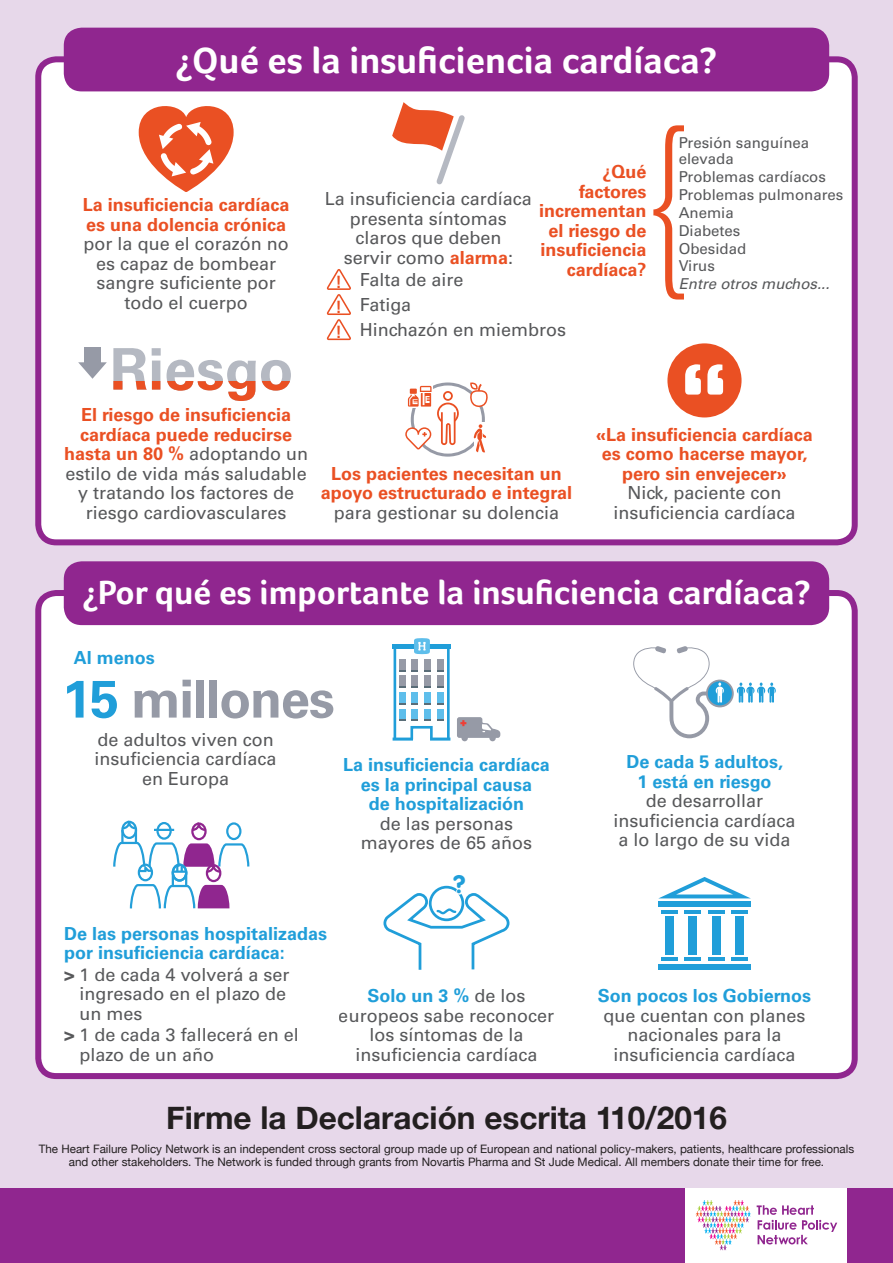
<style>
.page{position:relative;width:893px;height:1263px;background:#fff}
.page>*{position:absolute;margin:0;border:0;box-sizing:border-box;transform-origin:0 0}
.t1{font:100 ultra-condensed 198.3px "Univers LT";color:#ea5023}
.t2{font:700 57.3px "Univers LT";color:#b5b9c2}
.t3{font:700 52.5px "Univers LT";letter-spacing:-.025em;color:#969aa6}
.t4{font:700 37.5px "Foco";color:#fff}
.t5{font:700 34.5px "Foco";color:#fff}
.t6{font:700 31.5px "Helvetica Neue";color:#231f20}
.t7{font:700 24.9px "VAG Rounded";color:#209ed9}
.t8{font:18px/19.5px "Univers LT";color:#57585a;text-align:center}
.t9{font:700 18px/19.5px "Univers LT";color:#ea5023;text-align:center}
.t10{font:700 18px/19.5px "Univers LT";color:#209ed9;text-align:center}
.t11{font:15px/17.9px "Univers LT";color:#57585a}
.t12{font:italic 15px "Univers LT";color:#57585a}
.t13{font:11.7px/13.5px "Helvetica Neue";color:#231f20;text-align:center}
.s1{font-weight:700;color:#ea5023}
.s2{font-family:"Univers LT Std";font-weight:700;font-size:16.95px;color:#ea5023}
.s3{color:#209ed9}
.s4{font-weight:700}
.s5{font-weight:700;color:#209ed9}
</style>
<div class="page">
<div style="left:0;top:0;width:893px;height:1188px;background:#e7d8ea"></div>
<div style="left:0;top:1188px;width:684px;height:75px;background:#90268f"></div>
<div style="left:848px;top:1188px;width:45px;height:75px;background:#90268f"></div>
<svg style="left:696px;top:1200px;width:55px;height:50px"></svg>
<svg style="left:757px;top:1205px;width:80px;height:39px"></svg>
<div style="left:38px;top:59px;width:817px;height:483px;background:#fff;border-radius:18px"></div>
<div style="left:35px;top:56px;width:823px;height:489px;border:6px solid #90268f;border-radius:18px"></div>
<div style="left:64px;top:28px;width:765px;height:63px;background:#90268f;border-radius:18px"></div>
<svg style="left:139px;top:106px;width:95px;height:85px"></svg>
<svg style="left:392px;top:102px;width:73px;height:82px"></svg>
<svg style="left:327px;top:269px;width:24px;height:71px"></svg>
<div style="left:667px;top:343px;width:74px;height:74px;background:#ea5023;border-radius:50%"></div>
<svg style="left:685px;top:364px;width:38px;height:31px"></svg>
<svg style="left:405px;top:382px;width:83px;height:75px"></svg>
<div style="left:38px;top:593px;width:817px;height:483px;background:#fff;border-radius:18px"></div>
<div style="left:35px;top:590px;width:823px;height:489px;border:6px solid #90268f;border-radius:18px"></div>
<div style="left:64px;top:561px;width:765px;height:64px;background:#90268f;border-radius:18px"></div>
<div style="left:394px;top:646px;width:56px;height:94px;border:3px solid #209ed9"></div>
<div style="left:399px;top:659px;width:6px;height:11px;background:#969aa6"></div>
<div style="left:412px;top:659px;width:6px;height:11px;background:#969aa6"></div>
<div style="left:424px;top:659px;width:7px;height:11px;background:#969aa6"></div>
<div style="left:437px;top:659px;width:6px;height:11px;background:#969aa6"></div>
<hr style="left:393px;top:645px;width:58px;height:4px;background:#209ed9">
<div style="left:399px;top:676px;width:6px;height:10px;background:#969aa6"></div>
<svg style="left:399px;top:686px;width:6px;height:2px"></svg>
<div style="left:412px;top:676px;width:6px;height:10px;background:#969aa6"></div>
<svg style="left:412px;top:686px;width:6px;height:2px"></svg>
<div style="left:424px;top:676px;width:7px;height:10px;background:#969aa6"></div>
<svg style="left:424px;top:686px;width:7px;height:2px"></svg>
<div style="left:437px;top:676px;width:6px;height:10px;background:#969aa6"></div>
<svg style="left:437px;top:686px;width:6px;height:2px"></svg>
<div style="left:399px;top:692px;width:6px;height:11px;background:#5ebeeb"></div>
<svg style="left:399px;top:703px;width:6px;height:2px"></svg>
<div style="left:412px;top:692px;width:6px;height:11px;background:#5ebeeb"></div>
<svg style="left:412px;top:703px;width:6px;height:2px"></svg>
<div style="left:424px;top:692px;width:7px;height:11px;background:#5ebeeb"></div>
<svg style="left:424px;top:703px;width:7px;height:2px"></svg>
<div style="left:437px;top:692px;width:6px;height:11px;background:#5ebeeb"></div>
<svg style="left:437px;top:703px;width:6px;height:2px"></svg>
<div style="left:399px;top:709px;width:6px;height:10px;background:#5ebeeb"></div>
<div style="left:412px;top:709px;width:6px;height:10px;background:#5ebeeb"></div>
<div style="left:424px;top:709px;width:7px;height:10px;background:#5ebeeb"></div>
<div style="left:437px;top:709px;width:6px;height:10px;background:#5ebeeb"></div>
<svg style="left:393px;top:719px;width:57px;height:22px"></svg>
<svg style="left:414px;top:638px;width:16px;height:16px"></svg>
<svg style="left:457px;top:717px;width:43px;height:24px"></svg>
<svg style="left:113px;top:821px;width:137px;height:87px"></svg>
<svg style="left:659px;top:877px;width:91px;height:21px"></svg>
<div style="left:658px;top:902px;width:93px;height:5px;background:#209ed9"></div>
<div style="left:658px;top:964px;width:93px;height:5px;background:#209ed9"></div>
<hr style="left:662px;top:910px;width:16px;height:4px;background:#209ed9">
<hr style="left:662px;top:957px;width:16px;height:3px;background:#209ed9">
<div style="left:665px;top:916px;width:9px;height:39px;background:#209ed9"></div>
<hr style="left:685px;top:910px;width:16px;height:4px;background:#209ed9">
<hr style="left:685px;top:957px;width:16px;height:3px;background:#209ed9">
<div style="left:688px;top:916px;width:9px;height:39px;background:#209ed9"></div>
<hr style="left:708px;top:910px;width:16px;height:4px;background:#209ed9">
<hr style="left:708px;top:957px;width:16px;height:3px;background:#209ed9">
<div style="left:712px;top:916px;width:9px;height:39px;background:#209ed9"></div>
<hr style="left:731px;top:910px;width:16px;height:4px;background:#209ed9">
<hr style="left:731px;top:957px;width:16px;height:3px;background:#209ed9">
<div style="left:735px;top:916px;width:9px;height:39px;background:#209ed9"></div>
<svg style="left:633px;top:646px;width:77px;height:92px"></svg>
<svg style="left:706px;top:680px;width:28px;height:27px"></svg>
<div style="left:708px;top:681px;width:24px;height:24px;background:#209ed9;border-radius:50%"></div>
<svg style="left:716px;top:682px;width:8px;height:21px"></svg>
<svg style="left:737px;top:682px;width:39px;height:21px"></svg>
<div style="left:429px;top:886px;width:35px;height:35px;border:3px solid #209ed9;border-radius:50%"></div>
<div style="left:456px;top:888px;width:6px;height:7px;background:#fff;border-radius:50%"></div>
<svg style="left:383px;top:892px;width:127px;height:78px"></svg>
<svg style="left:78px;top:362px;width:29px;height:17px"></svg>
<div style="left:84px;top:348px;width:17px;height:16px;background:#969aa6"></div>
<svg style="left:113px;top:381px;width:177px;height:20px"></svg>
<h3 class="t4" style="left:175px;top:38px;width:543px">¿Qué es la insuficiencia cardíaca?</h3>
<p class="t9" style="left:83px;top:195px;width:208px;text-align:left">La insuficiencia cardíaca es una dolencia crónica</p>
<p class="t8" style="left:84px;top:234px;width:207px">por la que el corazón no es capaz de bombear sangre suficiente por todo el cuerpo</p>
<h2 class="t2" style="left:110px;top:336px;width:185px">Riesgo</h2>
<p class="t8" style="left:64px;top:405px;width:246px"><span class="s1">El riesgo de insuficiencia cardíaca puede reducirse hasta un 80 %</span> adoptando un estilo de vida más saludable y tratando los factores de riesgo cardiovasculares</p>
<h1 class="t1" style="left:647px;top:88px;width:46px">{</h1>
<p class="t11" style="left:679px;top:135px;width:132px;line-height:15.8px">Presión sanguínea elevada</p>
<p class="t11" style="left:679px;top:168px;width:166px">Problemas cardíacos<br>Problemas pulmonares<br>Anemia<br>Diabetes<br>Obesidad<br>Virus</p>
<p class="t9" style="left:539px;top:162px;width:109px;text-align:right">¿Qué factores incrementan el riesgo de insuficiencia cardíaca?</p>
<p class="t8" style="left:325px;top:189px;width:209px">La insuficiencia cardíaca presenta síntomas claros que deben<br>servir como <span class="s1">alarma</span>:</p>
<p class="t8" style="left:336px;top:270px;width:129px"><span class="s2">!</span> Falta de aire</p>
<p class="t8" style="left:336px;top:320px;width:232px"><span class="s2">!</span> Hinchazón en miembros</p>
<p class="t12" style="left:679px;top:275px;width:152px">Entre otros muchos...</p>
<p class="t8" style="left:336px;top:295px;width:77px"><span class="s2">!</span> Fatiga</p>
<p class="t9" style="left:321px;top:464px;width:253px">Los pacientes necesitan un apoyo estructurado e integral</p>
<p class="t8" style="left:334px;top:502px;width:227px">para gestionar su dolencia</p>
<p class="t9" style="left:596px;top:425px;width:218px">«La insuficiencia cardíaca es como hacerse mayor, pero sin envejecer»</p>
<p class="t8" style="left:613px;top:483px;width:184px">Nick, paciente con insuficiencia cardíaca</p>
<h3 class="t5" style="left:82px;top:572px;width:730px">¿Por qué es importante la insuficiencia cardíaca?</h3>
<p class="t10" style="left:74px;top:648px;width:82px">Al menos</p>
<h3 class="t3" style="left:62px;top:668px;width:274px"><span class="s3">15</span> millones</h3>
<p class="t8" style="left:95px;top:730px;width:184px">de adultos viven con insuficiencia cardíaca en Europa</p>
<p class="t10" style="left:343px;top:755px;width:208px">La insuficiencia cardíaca es la principal causa<br>de hospitalización</p>
<p class="t8" style="left:361px;top:814px;width:173px">de las personas mayores de 65 años</p>
<h3 class="t7" style="left:454px;top:870px;width:14px">?</h3>
<p class="t10" style="left:64px;top:924px;width:265px;text-align:left">De las personas hospitalizadas por insuficiencia cardíaca:</p>
<p class="t8" style="left:80px;top:965px;width:211px;text-align:left;text-indent:-16px"><span class="s4">&gt;</span> 1 de cada 4 volverá a ser ingresado en el plazo de un mes</p>
<p class="t8" style="left:80px;top:1025px;width:221px;text-align:left;text-indent:-16px"><span class="s4">&gt;</span> 1 de cada 3 fallecerá en el plazo de un año</p>
<p class="t8" style="left:339px;top:986px;width:217px"><span class="s5">Solo un 3 %</span> de los europeos sabe reconocer los síntomas de la insuficiencia cardíaca</p>
<p class="t10" style="left:626px;top:752px;width:158px">De cada 5 adultos,<br>1 está en riesgo</p>
<p class="t8" style="left:613px;top:791px;width:184px">de desarrollar insuficiencia cardíaca a lo largo de su vida</p>
<p class="t10" style="left:598px;top:986px;width:215px">Son pocos los Gobiernos</p>
<p class="t8" style="left:603px;top:1006px;width:204px">que cuentan con planes nacionales para la insuficiencia cardíaca</p>
<h3 class="t6" style="left:166px;top:1089px;width:562px">Firme la Declaración escrita 110/2016</h3>
<p class="t13" style="left:39px;top:1141px;width:817px">The Heart Failure Policy Network is an independent cross sectoral group made up of European and national policy-makers, patients, healthcare professionals and other stakeholders. The Network is funded through grants from Novartis Pharma and St Jude Medical. All members donate their time for free.</p>
</div>
